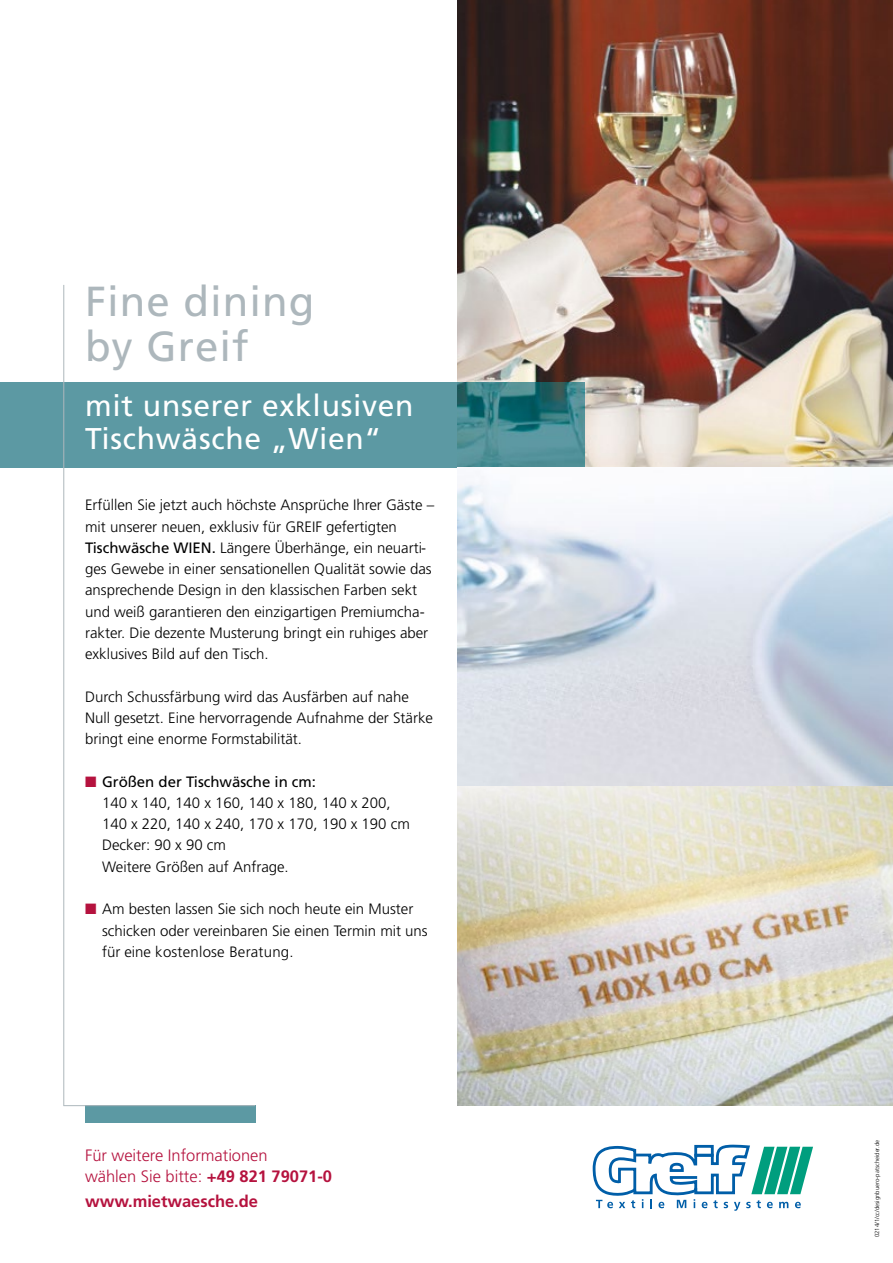
<style>
.page{position:relative;width:893px;height:1263px;background:#fff}
.page>*{position:absolute;margin:0;border:0;box-sizing:border-box;transform-origin:0 0}
.t1{font:42px/45px "Frutiger";letter-spacing:.025em;color:#adb7bc}
.t2{font:30px/33px "Frutiger";letter-spacing:.025em;color:#fff}
.t3{font:300 16.5px/21px "Frutiger";color:#b5123e}
.t4{font:700 16.5px "Frutiger";color:#b5123e}
.t5{font:300 15px/21.3px "Frutiger";color:#000}
.t6{font:300 6px "Frutiger";color:#000}
.s1{font-weight:400}
.s2{color:#b5123e}
.s3{font-weight:700}
</style>
<div class="page">
<svg style="left:592px;top:1144px;width:221px;height:67px"></svg>
<img style="left:457px;top:0;width:436px;height:467px">
<div style="left:0;top:383px;width:457px;height:85px;background:#5c99a3"></div>
<img style="left:457px;top:383px;width:128px;height:84px">
<div style="left:85px;top:1106px;width:170px;height:17px;background:#5c99a3"></div>
<hr style="left:63px;top:1105px;width:192px;height:1px;background:#adb7bc">
<hr style="left:63px;top:285px;width:1px;height:821px;background:#adb7bc">
<svg style="left:457px;top:482px;width:436px;height:305px"></svg>
<svg style="left:457px;top:787px;width:436px;height:319px"></svg>
<h1 class="t1" style="left:85px;top:279px;width:231px">Fine dining by Greif</h1>
<h2 class="t2" style="left:85px;top:389px;width:330px">mit unserer exklusiven<br>Tischwäsche „Wien“</h2>
<p class="t5" style="left:85px;top:494px;width:351px">Erfüllen Sie jetzt auch höchste Ansprüche Ihrer Gäste – mit unserer neuen, exklusiv für GREIF gefertigten <span class="s1">Tischwäsche WIEN.</span> Längere Überhänge, ein neuarti&shy;ges Gewebe in einer sensationellen Qualität sowie das ansprechende Design in den klassischen Farben sekt und weiß garantieren den einzigartigen Premiumcha&shy;rakter. Die dezente Musterung bringt ein ruhiges aber exklusives Bild auf den Tisch.</p>
<p class="t5" style="left:85px;top:686px;width:349px">Durch Schussfärbung wird das Ausfärben auf nahe<br>Null gesetzt. Eine hervorragende Aufnahme der Stärke bringt eine enorme Formstabilität.</p>
<p class="t5" style="left:102px;top:771px;width:309px;text-indent:-17px"><span class="s2">■</span> <span class="s1">Größen der Tischwäsche in cm:<br></span>140 x 140, 140 x 160, 140 x 180, 140 x 200,<br>140 x 220, 140 x 240, 170 x 170, 190 x 190 cm<br>Decker: 90 x 90 cm<br>Weitere Größen auf Anfrage.</p>
<p class="t5" style="left:102px;top:898px;width:327px;text-indent:-17px"><span class="s2">■</span> Am besten lassen Sie sich noch heute ein Muster schicken oder vereinbaren Sie einen Termin mit uns für eine kostenlose Beratung.</p>
<p class="t3" style="left:85px;top:1144px;width:249px">Für weitere Informationen<br>wählen Sie bitte: <span class="s3">+49 821 79071-0</span></p>
<p class="t4" style="left:85px;top:1191px;width:175px">www.mietwaesche.de</p>
<p class="t6" style="left:873px;top:1237px;width:99px;rotate:-90deg">0214/1/cc/designbuero-patscheider.de</p>
</div>
